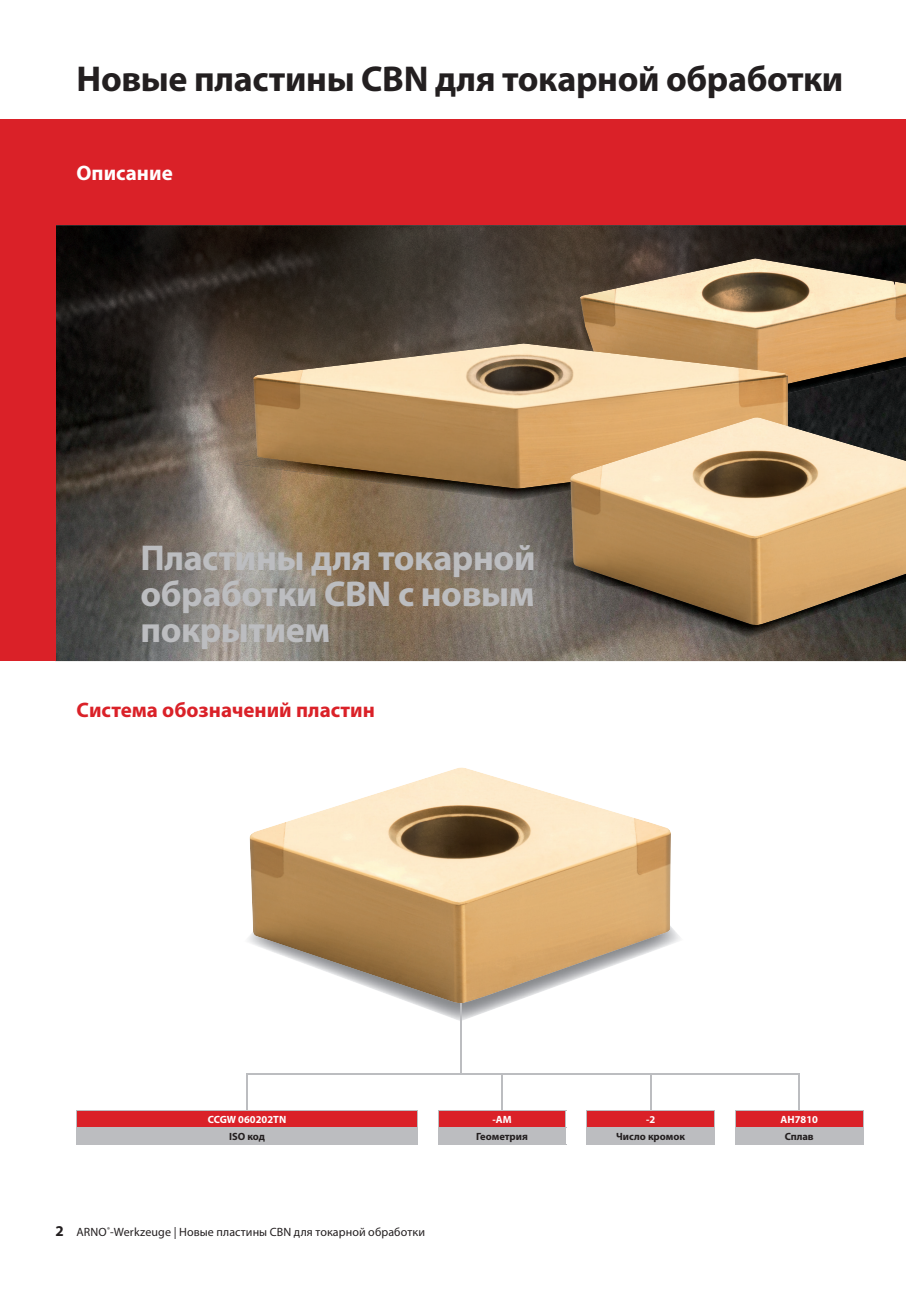
<style>
.page{position:relative;width:906px;height:1289px;background:#fff}
.page>*{position:absolute;margin:0;border:0;box-sizing:border-box;transform-origin:0 0}
.t1{font:700 36px/36px "Myriad Pro";letter-spacing:-.01em;color:#bcbdc0;text-align:justify}
.t2{font:700 36px "Myriad Pro";letter-spacing:-.01em;color:#231f20}
.t3{font:700 21px "Myriad Pro";color:#da2128}
.t4{font:700 21px "Myriad Pro";color:#fff}
.t5{font:12px "Myriad Pro";letter-spacing:.01em;color:#231f20}
.t6{font:700 10.5px "Myriad Pro";color:#231f20}
.t7{font:700 10.5px "Myriad Pro";color:#fff}
.s1{font-weight:700;font-size:15px}
</style>
<div class="page">
<div style="left:0;top:119px;width:906px;height:106px;background:#da2128"></div>
<img style="left:55px;top:225px;width:851px;height:436px">
<img style="left:545px;top:331px;width:310px;height:256px">
<img style="left:236px;top:437px;width:17px;height:41px">
<img style="left:392px;top:488px;width:153px;height:12px">
<img style="left:596px;top:625px;width:259px;height:13px">
<img style="left:580px;top:258px;width:326px;height:132px">
<img style="left:253px;top:343px;width:535px;height:145px">
<img style="left:570px;top:417px;width:336px;height:208px">
<div style="left:438px;top:1110px;width:128px;height:17px;background:#da2128"></div>
<div style="left:438px;top:1127px;width:128px;height:17px;background:#bcbdc0"></div>
<hr style="left:438px;top:1110px;width:128px;height:1px;background:#bcbdc0">
<svg style="left:438px;top:1111px;width:1px;height:16px"></svg>
<hr style="left:438px;top:1144px;width:128px;height:1px;background:#bcbdc0">
<svg style="left:565px;top:1111px;width:1px;height:16px"></svg>
<div style="left:77px;top:1110px;width:340px;height:17px;background:#da2128"></div>
<div style="left:77px;top:1127px;width:340px;height:17px;background:#bcbdc0"></div>
<hr style="left:77px;top:1110px;width:340px;height:1px;background:#bcbdc0">
<hr style="left:77px;top:1144px;width:340px;height:1px;background:#bcbdc0">
<svg style="left:417px;top:1111px;width:1px;height:33px"></svg>
<div style="left:587px;top:1110px;width:127px;height:17px;background:#da2128"></div>
<div style="left:587px;top:1127px;width:127px;height:17px;background:#bcbdc0"></div>
<hr style="left:586px;top:1110px;width:129px;height:1px;background:#bcbdc0">
<svg style="left:586px;top:1111px;width:1px;height:33px"></svg>
<hr style="left:586px;top:1144px;width:129px;height:1px;background:#bcbdc0">
<svg style="left:714px;top:1111px;width:1px;height:33px"></svg>
<hr style="left:586px;top:1127px;width:129px;height:1px;background:#bcbdc0">
<div style="left:735px;top:1110px;width:128px;height:17px;background:#da2128"></div>
<div style="left:735px;top:1127px;width:128px;height:17px;background:#bcbdc0"></div>
<hr style="left:735px;top:1110px;width:128px;height:1px;background:#bcbdc0">
<svg style="left:735px;top:1111px;width:1px;height:16px"></svg>
<hr style="left:735px;top:1144px;width:128px;height:1px;background:#bcbdc0">
<img style="left:248px;top:927px;width:432px;height:94px">
<div style="left:0;top:225px;width:55px;height:436px;background:#da2128"></div>
<hr style="left:460px;top:1000px;width:1px;height:74px;background:#bcbdc0">
<hr style="left:246px;top:1073px;width:554px;height:1px;background:#bcbdc0">
<hr style="left:501px;top:1074px;width:2px;height:36px;background:#bcbdc0">
<hr style="left:246px;top:1074px;width:2px;height:36px;background:#bcbdc0">
<hr style="left:650px;top:1074px;width:1px;height:36px;background:#bcbdc0">
<hr style="left:798px;top:1073px;width:2px;height:36px;background:#bcbdc0">
<img style="left:250px;top:767px;width:421px;height:236px">
<h1 class="t2" style="left:77px;top:65px;width:768px">Новые пластины CBN для токарной обработки</h1>
<h2 class="t4" style="left:77px;top:165px;width:98px">Описание</h2>
<h1 class="t1" style="left:140px;top:543px;width:397px">Пластины для токарной обработки CBN с новым покрытием</h1>
<h2 class="t3" style="left:77px;top:702px;width:300px">Система обозначений пластин</h2>
<p class="t7" style="left:208px;top:1115px;width:80px">CCGW 060202TN</p>
<p class="t6" style="left:229px;top:1132px;width:37px">ISO код</p>
<p class="t5" style="left:55px;top:1227px;width:371px"><span class="s1">2</span> ARNO<sup>®</sup>-Werkzeuge | Новые пластины CBN для токарной обработки</p>
<p class="t7" style="left:492px;top:1115px;width:21px">-AM</p>
<p class="t6" style="left:476px;top:1132px;width:53px">Геометрия</p>
<p class="t7" style="left:646px;top:1115px;width:11px">-2</p>
<p class="t6" style="left:616px;top:1132px;width:70px">Число кромок</p>
<p class="t7" style="left:780px;top:1115px;width:39px">AH7810</p>
<p class="t6" style="left:785px;top:1132px;width:30px">Сплав</p>
</div>
